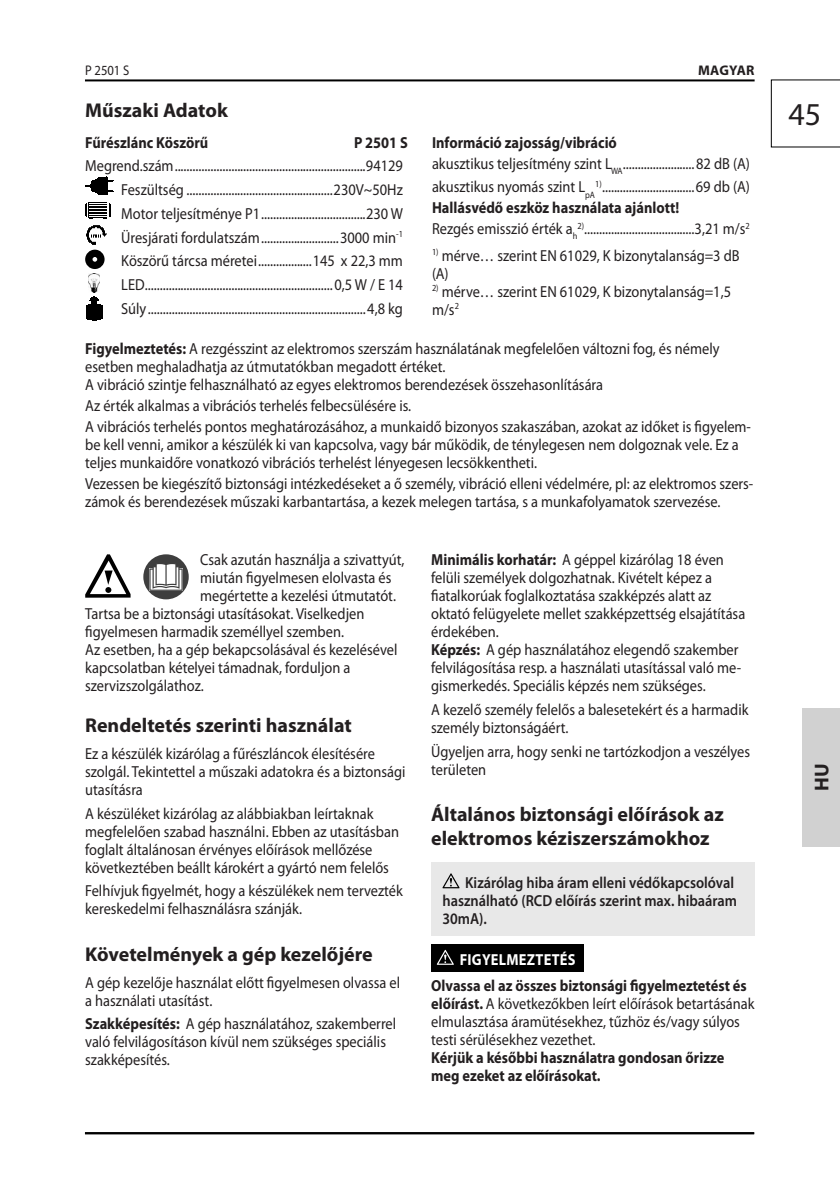
<style>
.page{position:relative;width:840px;height:1191px;background:#fff}
.page>*{position:absolute;margin:0;border:0;box-sizing:border-box;transform-origin:0 0}
.t1{font:32px "Myriad Pro";color:#231f20}
.t2{font:700 20px/24px "Myriad Pro";color:#231f20}
.t3{font:16px/18px "Myriad Pro";color:#231f20;scale:.9 1}
.t4{font:600 16px/18px "Myriad Pro";color:#231f20;scale:.9 1}
.t5{font:700 16px/18px "Myriad Pro";color:#231f20;scale:.9 1}
.t6{font:700 16px "Myriad Pro";letter-spacing:.02em;color:#fff;scale:.9 1}
.t7{font:14px "Myriad Pro";color:#231f20;scale:.9 1}
.t8{font:700 14px "Myriad Pro";color:#231f20}
.s1{font-weight:700}
</style>
<div class="page">
<hr style="left:85px;top:1132px;width:668px;height:2px;background:#000">
<hr style="left:85px;top:79px;width:669px;height:2px;background:#000">
<svg style="left:770px;top:79px;width:69px;height:68px"></svg>
<hr style="left:839px;top:708px;width:1px;height:139px;background:#d1d1d1">
<div style="left:801px;top:708px;width:38px;height:139px;background:#d1d1d1"></div>
<svg style="left:85px;top:554px;width:45px;height:44px"></svg>
<div style="left:143px;top:554px;width:46px;height:45px;background:#3e3e3e;border-radius:50%"></div>
<svg style="left:149px;top:564px;width:34px;height:27px"></svg>
<div style="left:431px;top:862px;width:323px;height:73px;background:#e8e8e8"></div>
<svg style="left:442px;top:873px;width:17px;height:15px"></svg>
<div style="left:431px;top:944px;width:152px;height:27px;background:#000"></div>
<svg style="left:436px;top:950px;width:18px;height:15px"></svg>
<img style="left:85px;top:176px;width:28px;height:19px">
<img style="left:85px;top:202px;width:26px;height:17px">
<img style="left:86px;top:225px;width:21px;height:20px">
<svg style="left:85px;top:250px;width:19px;height:19px"></svg>
<img style="left:88px;top:273px;width:12px;height:20px">
<img style="left:86px;top:296px;width:17px;height:25px">
<p class="t7" style="left:85px;top:63px;width:51px">P 2501 S</p>
<p class="t8" style="left:698px;top:63px;width:58px">MAGYAR</p>
<p class="t2" style="left:85px;top:99px;width:144px">Műszaki Adatok</p>
<p class="t5" style="left:85px;top:134px;width:138px">Fűrészlánc Köszörű</p>
<p class="t5" style="left:354px;top:134px;width:61px">P 2501 S</p>
<p class="t3" style="left:121px;top:155px;width:314px;line-height:23.6px;text-align:justify;text-indent:-36px">Megrend.szám ................................................................94129<br>Feszültség .................................................230V~50Hz Motor teljesítménye P1 ...................................230 W Üresjárati fordulatszám ..........................3000 min<sup>-1<br></sup>Köszörű tárcsa méretei ..................145 x 22,3 mm LED ............................................................... 0,5 W / E 14<br>Súly ......................................................................... 4,8 kg</p>
<p class="t3" style="left:432px;top:133px;width:354px;line-height:20.8px"><span class="s1">Információ zajosság/vibráció<br></span>akusztikus teljesítmény szint L<sub>WA</sub> ........................ 82 db (A)</p>
<p class="t3" style="left:432px;top:177px;width:354px;line-height:20.8px">akusztikus nyomás szint L<sub>pA</sub><sup>1)</sup> ...............................69 db (A)<br><span class="s1">Hallásvédő eszköz használata ajánlott!<br></span>Rezgés emisszió érték a<sub>h</sub><sup>2)</sup> .....................................3,21 m/s<sup>2</sup></p>
<p class="t3" style="left:432px;top:247px;width:343px"><sup>1)</sup> mérve… szerint EN 61029, K bizonytalanság=3 db (A)</p>
<p class="t3" style="left:432px;top:283px;width:333px"><sup>2)</sup> mérve… szerint EN 61029, K bizonytalanság=1,5 m/s<sup>2</sup></p>
<p class="t3" style="left:85px;top:341px;width:706px"><span class="s1">Figyelmeztetés:</span> A rezgésszint az elektromos szerszám használatának megfelelően változni fog, és némely esetben meghaladhatja az útmutatókban megadott értéket.<br>A vibráció szintje felhasználható az egyes elektromos berendezések összehasonlítására</p>
<p class="t3" style="left:85px;top:396px;width:741px;line-height:20.8px">Az érték alkalmas a vibrációs terhelés felbecsülésére is.<br>A vibrációs terhelés pontos meghatározásához, a munkaidő bizonyos szakaszában, azokat az időket is figyelem-</p>
<p class="t3" style="left:85px;top:436px;width:727px">be kell venni, amikor a készülék ki van kapcsolva, vagy bár működik, de ténylegesen nem dolgoznak vele. Ez a teljes munkaidőre vonatkozó vibrációs terhelést lényegesen lecsökkentheti.</p>
<p class="t3" style="left:85px;top:475px;width:743px">Vezessen be kiegészítő biztonsági intézkedéseket a ő személy, vibráció elleni védelmére, pl: az elektromos szers&shy;zámok és berendezések műszaki karbantartása, a kezek melegen tartása, s a munkafolyamatok szervezése.</p>
<p class="t3" style="left:200px;top:551px;width:228px">Csak azután használja a szivattyút,</p>
<p class="t3" style="left:200px;top:569px;width:214px">miután figyelmesen elolvasta és</p>
<p class="t3" style="left:200px;top:587px;width:219px">megértette a kezelési útmutatót.</p>
<p class="t3" style="left:85px;top:605px;width:311px">Tartsa be a biztonsági utasításokat. Viselkedjen</p>
<p class="t3" style="left:85px;top:623px;width:289px">figyelmesen harmadik személlyel szemben.</p>
<p class="t3" style="left:85px;top:641px;width:348px">Az esetben, ha a gép bekapcsolásával és kezelésével</p>
<p class="t3" style="left:85px;top:659px;width:296px">kapcsolatban kételyei támadnak, forduljon a</p>
<p class="t3" style="left:85px;top:677px;width:133px">szervizszolgálathoz.</p>
<p class="t2" style="left:85px;top:714px;width:268px">Rendeltetés szerinti használat</p>
<p class="t3" style="left:85px;top:745px;width:357px">Ez a készülék kizárólag a fűrészláncok élesítésére szolgál. Tekintettel a műszaki adatokra és a biztonsági utasításra</p>
<p class="t3" style="left:85px;top:805px;width:350px">A készüléket kizárólag az alábbiakban leírtaknak megfelelően szabad használni. Ebben az utasításban foglalt általánosan érvényes előírások mellőzése következtében beállt károkért a gyártó nem felelős</p>
<p class="t3" style="left:85px;top:882px;width:354px">Felhívjuk figyelmét, hogy a készülékek nem tervezték kereskedelmi felhasználásra szánják.</p>
<p class="t2" style="left:85px;top:943px;width:289px">Követelmények a gép kezelőjére</p>
<p class="t3" style="left:85px;top:973px;width:351px">A gép kezelője használat előtt figyelmesen olvassa el a használati utasítást.</p>
<p class="t3" style="left:85px;top:1015px;width:347px"><span class="s1">Szakképesítés:</span> A gép használatához, szakemberrel való felvilágosításon kívül nem szükséges speciális szakképesítés.</p>
<p class="t3" style="left:431px;top:551px;width:350px"><span class="s1">Minimális korhatár:</span> A géppel kizárólag 18 éven felüli személyek dolgozhatnak. Kivételt képez a fiatalkorúak foglalkoztatása szakképzés alatt az oktató felügyelete mellet szakképzettség elsajátítása érdekében.<br><span class="s1">Képzés:</span> A gép használatához elegendő szakember felvilágosítása resp. a használati utasítással való me&shy;gismerkedés. Speciális képzés nem szükséges.</p>
<p class="t3" style="left:431px;top:701px;width:354px">A kezelő személy felelős a balesetekért és a harmadik személy biztonságáért.</p>
<p class="t3" style="left:431px;top:743px;width:356px">Ügyeljen arra, hogy senki ne tartózkodjon a veszélyes területen</p>
<p class="t2" style="left:431px;top:803px;width:294px">Általános biztonsági előírások az elektromos kéziszerszámokhoz</p>
<p class="t4" style="left:442px;top:874px;width:328px;text-indent:23px">Kizárólag hiba áram elleni védőkapcsolóval használható (RCD előírás szerint max. hibaáram<br>30mA).</p>
<p class="t6" style="left:459px;top:951px;width:130px">FIGYELMEZTETÉS</p>
<p class="t3" style="left:431px;top:977px;width:361px"><span class="s1">Olvassa el az összes biztonsági figyelmeztetést és előírást.</span> A következőkben leírt előírások betartásának elmulasztása áramütésekhez, tűzhöz és/vagy súlyos testi sérülésekhez vezethet.</p>
<p class="t5" style="left:431px;top:1049px;width:327px">Kérjük a későbbi használatra gondosan őrizze meg ezeket az előírásokat.</p>
<h1 class="t1" style="left:788px;top:98px;width:34px">45</h1>
<p class="t2" style="left:810px;top:791px;width:29px;rotate:-90deg">HU</p>
</div>
